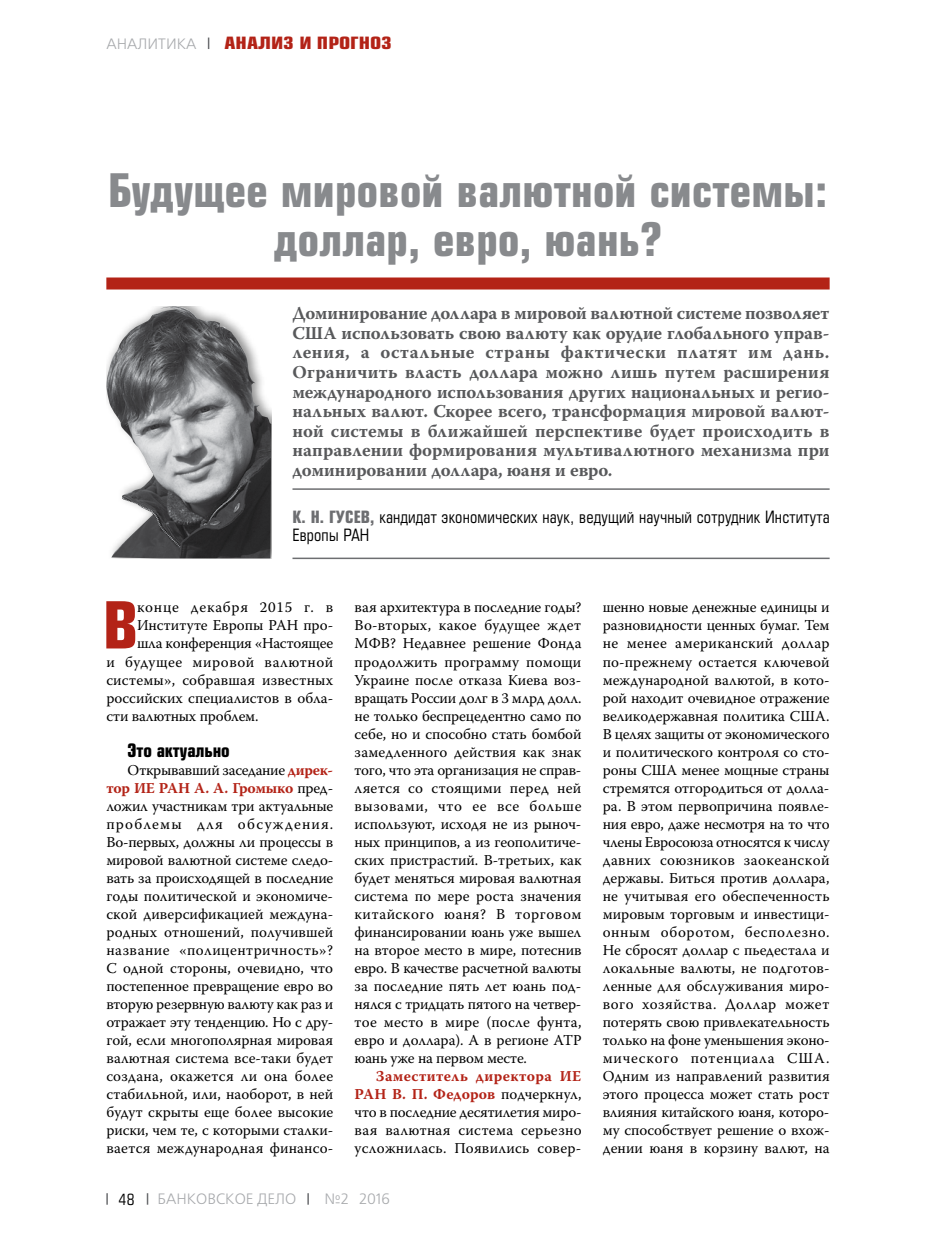
<style>
.page{position:relative;width:936px;height:1234px;background:#fff}
.page>*{position:absolute;margin:0;border:0;box-sizing:border-box;transform-origin:0 0}
.t1{font:700 63px "Europe Cond";color:#b32317}
.t2{font:700 45px/49.5px "Europe Cond";letter-spacing:.005em;color:#888a8d;text-align:center}
.t3{font:700 18px/19.5px "Warnock Pro";color:#58595b;text-align:justify}
.t4{font:700 18px "Europe Cond";letter-spacing:-.01em;color:#000}
.t5{font:16.5px/18px "Europe Cond";letter-spacing:.01em;color:#000}
.t6{font:700 16.5px "Europe Cond";color:#b32317;scale:1.25 1}
.t7{font:15px/18px "Warnock Pro";letter-spacing:.005em;color:#000;text-align:justify}
.t8{font:15px "Warnock Pro";letter-spacing:-.015em;color:#000}
.t9{font:15px "Free Set C";color:#a7a9ac}
.t10{font:15px "Warnock Pro";letter-spacing:.035em;color:#000}
.t11{font:15px "Warnock Pro";letter-spacing:.05em;color:#000}
.t12{font:15px "Europe Cond";color:#000}
.s1{font-weight:700;color:#6d6e71}
.s2{font-weight:700;color:#b32317}
</style>
<div class="page">
<svg style="left:307px;top:1193px;width:2px;height:11px"></svg>
<svg style="left:106px;top:1193px;width:2px;height:11px"></svg>
<div style="left:106px;top:277px;width:723px;height:12px;background:#b32317"></div>
<hr style="left:292px;top:488px;width:537px;height:1px;background:#6d6e71">
<hr style="left:292px;top:557px;width:537px;height:2px;background:#6d6e71">
<img style="left:106px;top:306px;width:165px;height:252px">
<p class="t9" style="left:106px;top:36px;width:92px">АНАЛИТИКА</p>
<p class="t6" style="left:224px;top:32px;width:135px">Анализ и прогноз</p>
<h2 class="t2" style="left:108px;top:164px;width:721px">Будущее мировой валютной системы: доллар, евро, юань?</h2>
<p class="t3" style="left:292px;top:303px;width:538px">Доминирование доллара в мировой валютной системе позволяет США использовать свою валюту как орудие глобального управ&shy;ления, а остальные страны фактически платят им дань.<br>Ограничить власть доллара можно лишь путем расширения международного использования других национальных и регио&shy;нальных валют. Скорее всего, трансформация мировой валют&shy;ной системы в ближайшей перспективе будет происходить в направлении формирования мультивалютного механизма при доминировании доллара, юаня и евро.</p>
<p class="t5" style="left:292px;top:507px;width:538px"><span class="s1">К. Н. Гусев,</span> кандидат экономических наук, ведущий научный сотрудник Института<br>Европы РАН</p>
<h1 class="t1" style="left:103px;top:583px;width:37px">В</h1>
<p class="t11" style="left:137px;top:598px;width:198px">конце декабря 2015 г. в</p>
<p class="t7" style="left:137px;top:616px;width:198px">Институте Европы РАН про-</p>
<p class="t8" style="left:137px;top:634px;width:198px">шла конференция «Настоящее</p>
<p class="t10" style="left:106px;top:652px;width:228px">и будущее мировой валютной</p>
<p class="t7" style="left:106px;top:670px;width:228px">системы», собравшая известных</p>
<p class="t7" style="left:106px;top:688px;width:228px">российских специалистов в обла-</p>
<p class="t8" style="left:106px;top:706px;width:153px">сти валютных проблем.</p>
<p class="t4" style="left:128px;top:737px;width:104px">Это актуально</p>
<p class="t7" style="left:106px;top:760px;width:228px;text-indent:21px">Открывавший заседание <span class="s2">дирек&shy;тор ИЕ РАН А. А. Громыко</span> пред&shy;ложил участникам три актуальные проблемы для обсуждения.<br>Во-первых, должны ли процессы в мировой валютной системе следо&shy;вать за происходящей в последние годы политической и экономиче&shy;ской диверсификацией междуна&shy;родных отношений, получившей название «полицентричность»?<br>С одной стороны, очевидно, что постепенное превращение евро во вторую резервную валюту как раз и отражает эту тенденцию. Но с дру&shy;гой, если многополярная мировая валютная система все-таки будет создана, окажется ли она более стабильной, или, наоборот, в ней будут скрыты еще более высокие риски, чем те, с которыми сталки&shy;вается международная финансо-</p>
<p class="t7" style="left:354px;top:598px;width:228px">вая архитектура в последние годы?<br>Во-вторых, какое будущее ждет МФВ? Недавнее решение Фонда продолжить программу помощи Украине после отказа Киева воз&shy;вращать России долг в 3 млрд долл. не только беспрецедентно само по себе, но и способно стать бомбой замедленного действия как знак того, что эта организация не справ&shy;ляется со стоящими перед ней вызовами, что ее все больше используют, исходя не из рыноч&shy;ных принципов, а из геополитиче&shy;ских пристрастий. В-третьих, как будет меняться мировая валютная система по мере роста значения китайского юаня? В торговом финансировании юань уже вышел на второе место в мире, потеснив евро. В качестве расчетной валюты за последние пять лет юань под&shy;нялся с тридцать пятого на четвер&shy;тое место в мире (после фунта, евро и доллара). А в регионе АТР юань уже на первом месте.</p>
<p class="t7" style="left:354px;top:1066px;width:228px;text-indent:21px"><span class="s2">Заместитель директора ИЕ РАН В. П. Федоров</span> подчеркнул, что в последние десятилетия миро&shy;вая валютная система серьезно усложнилась. Появились совер-</p>
<p class="t12" style="left:118px;top:1189px;width:18px">48</p>
<p class="t9" style="left:157px;top:1190px;width:140px">БАНКОВСКОЕ ДЕЛО</p>
<p class="t9" style="left:324px;top:1190px;width:67px">№2 2016</p>
<p class="t7" style="left:602px;top:598px;width:228px">шенно новые денежные единицы и разновидности ценных бумаг. Тем не менее американский доллар по-прежнему остается ключевой международной валютой, в кото&shy;рой находит очевидное отражение великодержавная политика США.<br>В целях защиты от экономического и политического контроля со сто&shy;роны США менее мощные страны стремятся отгородиться от долла&shy;ра. В этом первопричина появле&shy;ния евро, даже несмотря на то что члены Евросоюза относятся к числу давних союзников заокеанской державы. Биться против доллара, не учитывая его обеспеченность мировым торговым и инвестици&shy;онным оборотом, бесполезно.<br>Не сбросят доллар с пьедестала и локальные валюты, не подготов&shy;ленные для обслуживания миро&shy;вого хозяйства. Доллар может потерять свою привлекательность только на фоне уменьшения эконо&shy;мического потенциала США.<br>Одним из направлений развития этого процесса может стать рост влияния китайского юаня, которо&shy;му способствует решение о вхож&shy;дении юаня в корзину валют, на</p>
</div>
